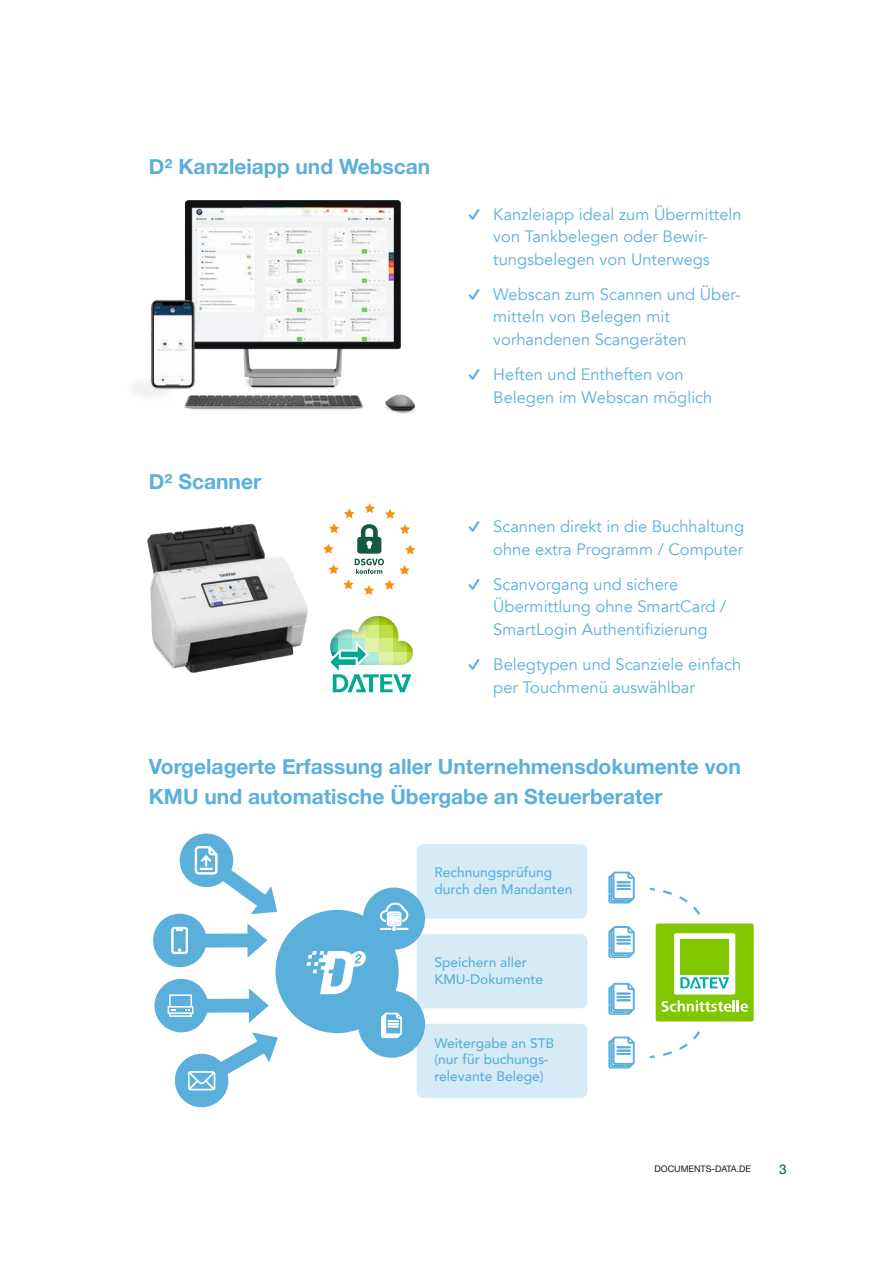
<style>
.page{position:relative;width:893px;height:1263px;background:#fff}
.page>*{position:absolute;margin:0;border:0;box-sizing:border-box;transform-origin:0 0}
.t1{font:700 21px/30px "Helvetica Neue";color:#5bb0db}
.t2{font:16.5px/22.5px "Avenir";color:#5bb0db}
.t3{font:500 13.8px/16.6px "Avenir";color:#5bb0db}
.t4{font:13.5px "Helvetica Neue";color:#025a4a}
.t5{font:9px "Helvetica Neue";color:#151616}
.s1{font-family:"Helvetica Neue"}
</style>
<div class="page">
<img style="left:147px;top:523px;width:161px;height:150px">
<img style="left:133px;top:200px;width:283px;height:214px">
<svg style="left:323px;top:503px;width:92px;height:92px"></svg>
<svg style="left:330px;top:616px;width:83px;height:76px"></svg>
<svg style="left:650px;top:887px;width:51px;height:28px"></svg>
<div style="left:417px;top:1024px;width:170px;height:74px;background:#d6ebf6;border-radius:6px"></div>
<div style="left:417px;top:934px;width:170px;height:74px;background:#d6ebf6;border-radius:6px"></div>
<div style="left:417px;top:844px;width:170px;height:74px;background:#d6ebf6;border-radius:6px"></div>
<div style="left:275px;top:910px;width:124px;height:123px;background:#5bb0db;border-radius:50%"></div>
<div style="left:363px;top:887px;width:62px;height:63px;background:#5bb0db;border-radius:50%"></div>
<div style="left:358px;top:991px;width:67px;height:67px;background:#5bb0db;border-radius:50%"></div>
<div style="left:180px;top:833px;width:53px;height:54px;background:#5bb0db;border-radius:50%"></div>
<svg style="left:153px;top:846px;width:125px;height:261px"></svg>
<svg style="left:307px;top:951px;width:59px;height:43px"></svg>
<svg style="left:380px;top:902px;width:28px;height:29px"></svg>
<svg style="left:381px;top:1013px;width:21px;height:25px"></svg>
<svg style="left:609px;top:872px;width:25px;height:31px"></svg>
<svg style="left:609px;top:926px;width:25px;height:32px"></svg>
<svg style="left:609px;top:983px;width:25px;height:31px"></svg>
<svg style="left:609px;top:1037px;width:25px;height:31px"></svg>
<div style="left:656px;top:923px;width:98px;height:98px;background:#80c700;border-radius:2px"></div>
<div style="left:674px;top:933px;width:61px;height:61px;background:#fff;border-radius:2px"></div>
<svg style="left:650px;top:977px;width:98px;height:82px"></svg>
<div style="left:680px;top:939px;width:49px;height:36px;background:#80c700"></div>
<p class="t1" style="left:149px;top:152px;width:283px">D² Kanzleiapp und Webscan</p>
<p class="t1" style="left:149px;top:467px;width:114px">D² Scanner</p>
<p class="t2" style="left:468px;top:203px;width:275px;text-align:center"><span class="s1">࢚</span> Kanzleiapp ideal zum Übermitteln von Tankbelegen oder Bewir&shy;tungsbelegen von Unterwegs</p>
<p class="t2" style="left:493px;top:283px;width:249px;text-indent:-26px"><span class="s1">࢚</span> Webscan zum Scannen und Über&shy;mitteln von Belegen mit vorhandenen Scangeräten</p>
<p class="t2" style="left:493px;top:364px;width:221px;text-indent:-26px"><span class="s1">࢚</span> Heften und Entheften von<br>Belegen im Webscan möglich</p>
<p class="t2" style="left:468px;top:515px;width:278px;text-align:right"><span class="s1">࢚</span> Scannen direkt in die Buchhaltung ohne extra Programm / Computer</p>
<p class="t2" style="left:493px;top:573px;width:235px;text-indent:-26px"><span class="s1">࢚</span> Scanvorgang und sichere<br>Übermittlung ohne SmartCard /<br>SmartLogin Authentifizierung</p>
<p class="t2" style="left:493px;top:653px;width:249px;text-indent:-26px"><span class="s1">࢚</span> Belegtypen und Scanziele einfach per Touchmenü auswählbar</p>
<p class="t1" style="left:149px;top:752px;width:594px">Vorgelagerte Erfassung aller Unternehmensdokumente von<br>KMU und automatische Übergabe an Steuerberater</p>
<p class="t3" style="left:434px;top:863px;width:139px">Rechnungsprüfung durch den Mandanten</p>
<p class="t3" style="left:434px;top:953px;width:110px">Speichern aller<br>KMU-Dokumente</p>
<p class="t3" style="left:434px;top:1034px;width:121px">Weitergabe an STB (nur für buchungs&shy;relevante Belege)</p>
<p class="t5" style="left:655px;top:1162px;width:98px">DOCUMENTS-DATA.DE</p>
<p class="t4" style="left:779px;top:1159px;width:9px">3</p>
</div>
